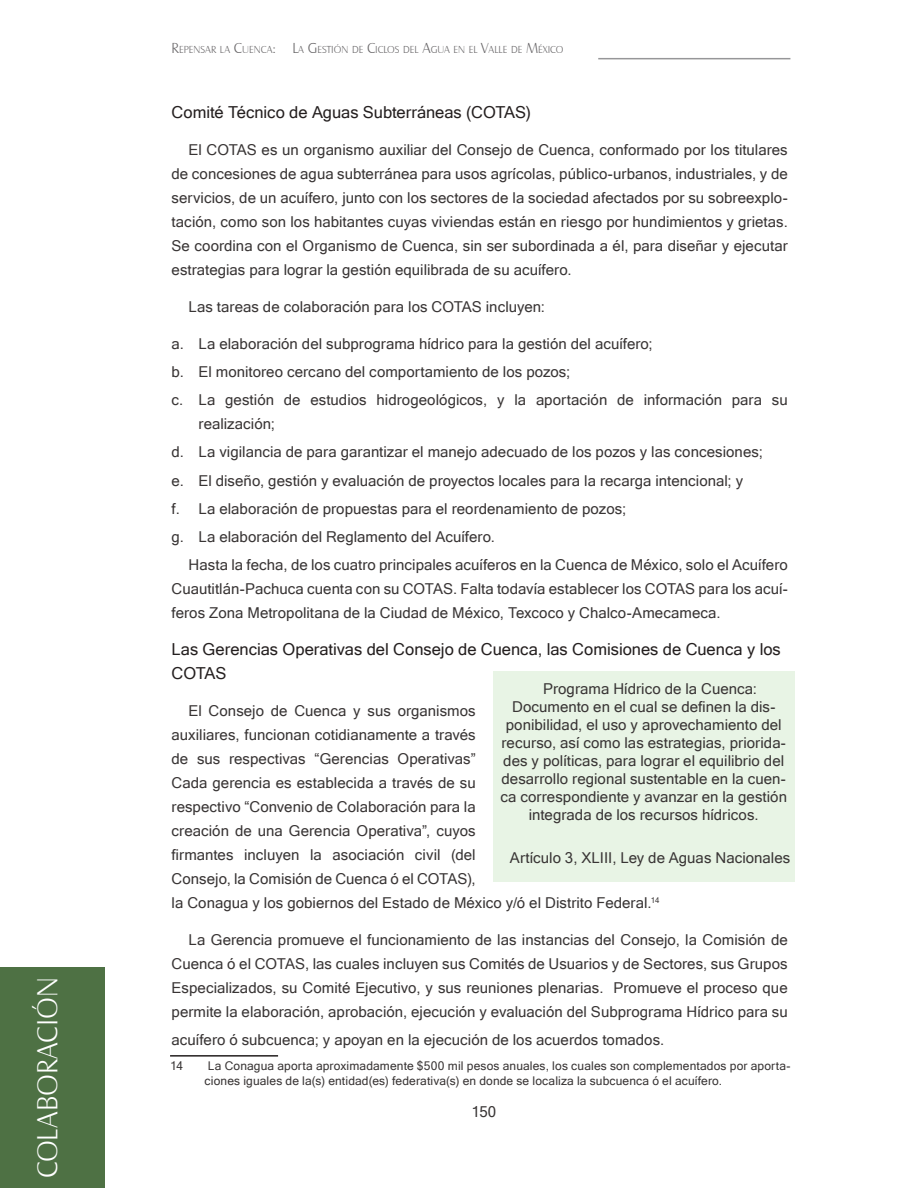
<style>
.page{position:relative;width:918px;height:1188px;background:#fff}
.page>*{position:absolute;margin:0;border:0;box-sizing:border-box;transform-origin:0 0}
.t1{font:30px "Castle T Ligh";color:#fff}
.t2{font:16.5px/24px "Microsoft Sans Serif";color:#241f1f}
.t3{font:15px/24px "Microsoft Sans Serif";letter-spacing:.005em;color:#393535}
.t4{font:12px/14.4px "Microsoft Sans Serif";letter-spacing:.015em;color:#393535}
.t5{font:10.5px "Castle T Ligh";color:#656365}
.s1{font-size:15px}
</style>
<div class="page">
<hr style="left:598px;top:58px;width:192px;height:1px;background:#969698">
<div style="left:0;top:967px;width:105px;height:221px;background:#4e7144"></div>
<div style="left:493px;top:671px;width:301px;height:210px;background:#e8f4e5"></div>
<hr style="left:170px;top:1055px;width:108px;height:2px;background:#241f1f">
<h1 class="t1" style="left:32px;top:1178px;width:199px;rotate:-90deg">COLABORACIÓN</h1>
<p class="t5" style="left:172px;top:44px;width:393px"><span class="s1">R</span>EPENSAR LA <span class="s1">C</span>UENCA<span class="s1">: L</span>A <span class="s1">G</span>ESTIÓN DE <span class="s1">C</span>ICLOS DEL <span class="s1">A</span>GUA EN EL <span class="s1">V</span>ALLE DE <span class="s1">M</span>ÉXICO</p>
<p class="t2" style="left:172px;top:100px;width:361px">Comité Técnico de Aguas Subterráneas (COTAS)</p>
<p class="t3" style="left:172px;top:138px;width:618px;text-align:justify;text-indent:17px">El COTAS es un organismo auxiliar del Consejo de Cuenca, conformado por los titulares de concesiones de agua subterránea para usos agrícolas, público-urbanos, industriales, y de servicios, de un acuífero, junto con los sectores de la sociedad afectados por su sobreexplo&shy;tación, como son los habitantes cuyas viviendas están en riesgo por hundimientos y grietas.<br>Se coordina con el Organismo de Cuenca, sin ser subordinada a él, para diseñar y ejecutar estrategias para lograr la gestión equilibrada de su acuífero.</p>
<p class="t3" style="left:189px;top:294px;width:358px">Las tareas de colaboración para los COTAS incluyen:</p>
<p class="t3" style="left:199px;top:329px;width:591px;line-height:28.2px">La elaboración del subprograma hídrico para la gestión del acuífero;<br>El monitoreo cercano del comportamiento de los pozos;<br>La gestión de estudios hidrogeológicos, y la aportación de información para su</p>
<p class="t3" style="left:199px;top:412px;width:78px">realización;</p>
<p class="t3" style="left:199px;top:440px;width:566px">La vigilancia de para garantizar el manejo adecuado de los pozos y las concesiones;</p>
<p class="t3" style="left:199px;top:468px;width:546px">El diseño, gestión y evaluación de proyectos locales para la recarga intencional; y</p>
<p class="t3" style="left:199px;top:496px;width:429px">La elaboración de propuestas para el reordenamiento de pozos;</p>
<p class="t3" style="left:199px;top:525px;width:298px">La elaboración del Reglamento del Acuífero.</p>
<p class="t3" style="left:189px;top:553px;width:601px">Hasta la fecha, de los cuatro principales acuíferos en la Cuenca de México, solo el Acuífero</p>
<p class="t3" style="left:172px;top:577px;width:618px">Cuautitlán-Pachuca cuenta con su COTAS. Falta todavía establecer los COTAS para los acuí&shy;feros Zona Metropolitana de la Ciudad de México, Texcoco y Chalco-Amecameca.</p>
<p class="t2" style="left:172px;top:637px;width:611px">Las Gerencias Operativas del Consejo de Cuenca, las Comisiones de Cuenca y los<br>COTAS</p>
<p class="t3" style="left:172px;top:699px;width:489px;text-indent:17px">El Consejo de Cuenca y sus organismos<br>auxiliares, funcionan cotidianamente a través<br>de sus respectivas “Gerencias Operativas”<br>Cada gerencia es establecida a través de su<br>respectivo “Convenio de Colaboración para la<br>creación de una Gerencia Operativa”, cuyos<br>firmantes incluyen la asociación civil (del<br>Consejo, la Comisión de Cuenca ó el COTAS),<br>la Conagua y los gobiernos del Estado de México y/ó el Distrito Federal.<sup>14</sup></p>
<p class="t3" style="left:172px;top:927px;width:618px;text-align:justify;text-indent:17px">La Gerencia promueve el funcionamiento de las instancias del Consejo, la Comisión de Cuenca ó el COTAS, las cuales incluyen sus Comités de Usuarios y de Sectores, sus Grupos Especializados, su Comité Ejecutivo, y sus reuniones plenarias. Promueve el proceso que permite la elaboración, aprobación, ejecución y evaluación del Subprograma Hídrico para su</p>
<p class="t3" style="left:172px;top:1028px;width:494px">acuífero ó subcuenca; y apoyan en la ejecución de los acuerdos tomados.</p>
<p class="t4" style="left:170px;top:1059px;width:14px">14</p>
<p class="t4" style="left:205px;top:1059px;width:587px">La Conagua aporta aproximadamente $500 mil pesos anuales, los cuales son complementados por aporta&shy;ciones iguales de la(s) entidad(es) federativa(s) en donde se localiza la subcuenca ó el acuífero.</p>
<p class="t3" style="left:172px;top:329px;width:14px;line-height:28.2px;text-align:justify">a. b. c.</p>
<p class="t3" style="left:172px;top:438px;width:14px;line-height:28.2px">d. e. f. g.</p>
<p class="t3" style="left:543px;top:676px;width:215px">Programa Hídrico de la Cuenca:</p>
<p class="t3" style="left:512px;top:694px;width:265px">Documento en el cual se definen la dis-</p>
<p class="t3" style="left:506px;top:712px;width:277px">ponibilidad, el uso y aprovechamiento del</p>
<p class="t3" style="left:502px;top:730px;width:286px">recurso, así como las estrategias, priorida-</p>
<p class="t3" style="left:503px;top:748px;width:282px">des y políticas, para lograr el equilibrio del</p>
<p class="t3" style="left:502px;top:766px;width:286px">desarrollo regional sustentable en la cuen-</p>
<p class="t3" style="left:500px;top:784px;width:288px">ca correspondiente y avanzar en la gestión</p>
<p class="t3" style="left:529px;top:802px;width:231px">integrada de los recursos hídricos.</p>
<p class="t3" style="left:510px;top:846px;width:282px">Artículo 3, XLIII, Ley de Aguas Nacionales</p>
<p class="t3" style="left:472px;top:1100px;width:26px">150</p>
</div>
